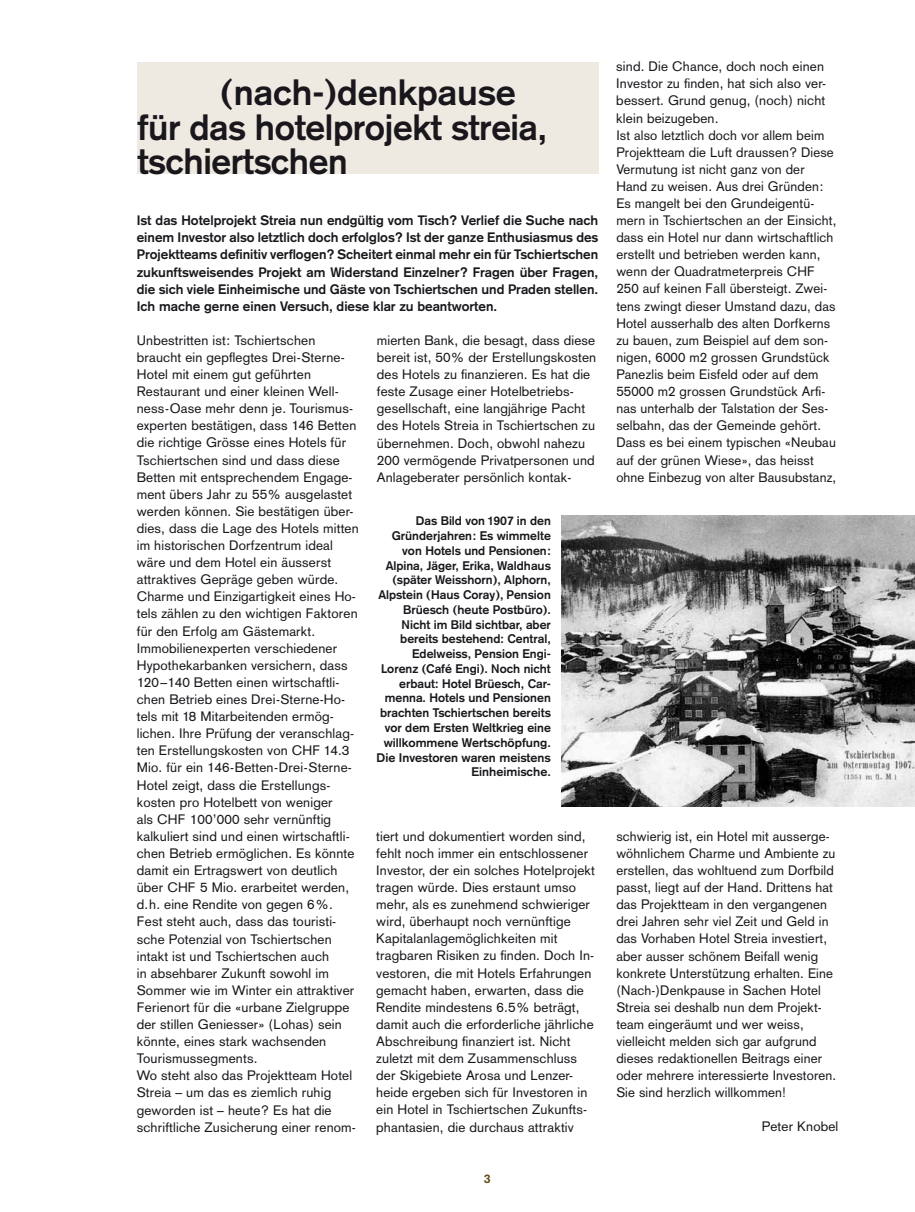
<style>
.page{position:relative;width:915px;height:1212px;background:#fff}
.page>*{position:absolute;margin:0;border:0;box-sizing:border-box;transform-origin:0 0}
.t1{font:700 36px/34.2px "Akzidenz Grotesk";letter-spacing:-.01em;color:#1a171c}
.t2{font:13.5px/17.1px "Akzidenz Grotesk";letter-spacing:.01em;color:#1a171c}
.t3{font:700 13.5px/17.1px "Akzidenz Grotesk";color:#1a171c;text-align:justify}
.t4{font:700 12.3px/14.7px "Akzidenz Grotesk";color:#1a171c;text-align:right}
.t5{font:700 12.3px "Akzidenz Grotesk";color:#624a18}
</style>
<div class="page">
<div style="left:137px;top:62px;width:461px;height:112px;background:#eee9e1"></div>
<img style="left:561px;top:516px;width:353px;height:290px">
<h1 class="t1" style="left:137px;top:75px;width:411px;text-indent:83px">(nach-)denkpause für das hotelprojekt streia, tschiertschen</h1>
<p class="t3" style="left:137px;top:212px;width:463px">Ist das Hotelprojekt Streia nun endgültig vom Tisch? Verlief die Suche nach einem Investor also letztlich doch erfolglos? Ist der ganze Enthusiasmus des Projektteams definitiv verflogen? Scheitert einmal mehr ein für Tschiertschen zukunftsweisendes Projekt am Widerstand Einzelner? Fragen über Fragen, die sich viele Einheimische und Gäste von Tschiertschen und Praden stellen.<br>Ich mache gerne einen Versuch, diese klar zu beantworten.</p>
<p class="t2" style="left:137px;top:331px;width:223px">Unbestritten ist: Tschiertschen braucht ein gepflegtes Drei-Sterne-Hotel mit einem gut geführten Restaurant und einer kleinen Well&shy;ness-Oase mehr denn je. Tourismus&shy;experten bestätigen, dass 146 Betten die richtige Grösse eines Hotels für Tschiertschen sind und dass diese Betten mit entsprechendem Engage&shy;ment übers Jahr zu 55% ausgelastet werden können. Sie bestätigen über&shy;dies, dass die Lage des Hotels mitten im historischen Dorfzentrum ideal wäre und dem Hotel ein äusserst attraktives Gepräge geben würde.<br>Charme und Einzigartigkeit eines Ho&shy;tels zählen zu den wichtigen Faktoren für den Erfolg am Gästemarkt.<br>Immobilienexperten verschiedener Hypothekarbanken versichern, dass 120–140 Betten einen wirtschaftli&shy;chen Betrieb eines Drei-Sterne-Ho&shy;tels mit 18 Mitarbeitenden ermög&shy;lichen. Ihre Prüfung der veranschlag&shy;ten Erstellungskosten von CHF 14.3<br>Mio. für ein 146-Betten-Drei-Sterne-Hotel zeigt, dass die Erstellungs&shy;kosten pro Hotelbett von weniger<br>als CHF 100’000 sehr vernünftig kalkuliert sind und einen wirtschaftli&shy;chen Betrieb ermöglichen. Es könnte damit ein Ertragswert von deutlich über CHF 5 Mio. erarbeitet werden, d.h. eine Rendite von gegen 6%.<br>Fest steht auch, dass das touristi&shy;sche Potenzial von Tschiertschen intakt ist und Tschiertschen auch<br>in absehbarer Zukunft sowohl im Sommer wie im Winter ein attraktiver Ferienort für die «urbane Zielgruppe der stillen Geniesser» (Lohas) sein könnte, eines stark wachsenden Tourismussegments.<br>Wo steht also das Projektteam Hotel Streia – um das es ziemlich ruhig geworden ist – heute? Es hat die schriftliche Zusicherung einer renom-</p>
<p class="t2" style="left:377px;top:332px;width:221px">mierten Bank, die besagt, dass diese bereit ist, 50% der Erstellungskosten des Hotels zu finanzieren. Es hat die feste Zusage einer Hotelbetriebs&shy;gesellschaft, eine langjährige Pacht des Hotels Streia in Tschiertschen zu übernehmen. Doch, obwohl nahezu 200 vermögende Privatpersonen und Anlageberater persönlich kontak-</p>
<p class="t4" style="left:376px;top:513px;width:176px">Das Bild von 1907 in den<br>Gründerjahren: Es wimmelte von Hotels und Pensionen:<br>Alpina, Jäger, Erika, Waldhaus (später Weisshorn), Alphorn,<br>Alpstein (Haus Coray), Pension<br>Brüesch (heute Postbüro).<br>Nicht im Bild sichtbar, aber bereits bestehend: Central,<br>Edelweiss, Pension Engi-<br>Lorenz (Café Engi). Noch nicht erbaut: Hotel Brüesch, Car&shy;menna. Hotels und Pensionen brachten Tschiertschen bereits vor dem Ersten Weltkrieg eine willkommene Wertschöpfung.<br>Die Investoren waren meistens<br>Einheimische.</p>
<p class="t2" style="left:376px;top:827px;width:220px">tiert und dokumentiert worden sind, fehlt noch immer ein entschlossener Investor, der ein solches Hotelprojekt tragen würde. Dies erstaunt umso mehr, als es zunehmend schwieriger wird, überhaupt noch vernünftige Kapitalanlagemöglichkeiten mit tragbaren Risiken zu finden. Doch In&shy;vestoren, die mit Hotels Erfahrungen gemacht haben, erwarten, dass die Rendite mindestens 6.5% beträgt, damit auch die erforderliche jährliche Abschreibung finanziert ist. Nicht zuletzt mit dem Zusammenschluss der Skigebiete Arosa und Lenzer&shy;heide ergeben sich für Investoren in ein Hotel in Tschiertschen Zukunfts&shy;phantasien, die durchaus attraktiv</p>
<p class="t5" style="left:483px;top:1171px;width:8px">3</p>
<p class="t2" style="left:616px;top:58px;width:221px">sind. Die Chance, doch noch einen Investor zu finden, hat sich also ver&shy;bessert. Grund genug, (noch) nicht klein beizugeben.<br>Ist also letztlich doch vor allem beim Projektteam die Luft draussen? Diese Vermutung ist nicht ganz von der Hand zu weisen. Aus drei Gründen:<br>Es mangelt bei den Grundeigentü&shy;mern in Tschiertschen an der Einsicht, dass ein Hotel nur dann wirtschaftlich erstellt und betrieben werden kann, wenn der Quadratmeterpreis CHF 250 auf keinen Fall übersteigt. Zwei&shy;tens zwingt dieser Umstand dazu, das Hotel ausserhalb des alten Dorfkerns zu bauen, zum Beispiel auf dem son&shy;nigen, 6000 m2 grossen Grundstück Panezlis beim Eisfeld oder auf dem 55000 m2 grossen Grundstück Arfi&shy;nas unterhalb der Talstation der Ses&shy;selbahn, das der Gemeinde gehört.<br>Dass es bei einem typischen «Neubau auf der grünen Wiese», das heisst ohne Einbezug von alter Bausubstanz,</p>
<p class="t2" style="left:616px;top:827px;width:221px">schwierig ist, ein Hotel mit ausserge&shy;wöhnlichem Charme und Ambiente zu erstellen, das wohltuend zum Dorfbild passt, liegt auf der Hand. Drittens hat das Projektteam in den vergangenen drei Jahren sehr viel Zeit und Geld in das Vorhaben Hotel Streia investiert, aber ausser schönem Beifall wenig konkrete Unterstützung erhalten. Eine (Nach-)Denkpause in Sachen Hotel Streia sei deshalb nun dem Projekt&shy;team eingeräumt und wer weiss, vielleicht melden sich gar aufgrund dieses redaktionellen Beitrags einer oder mehrere interessierte Investoren.<br>Sie sind herzlich willkommen!</p>
<p class="t2" style="left:761px;top:1118px;width:78px">Peter Knobel</p>
</div>
